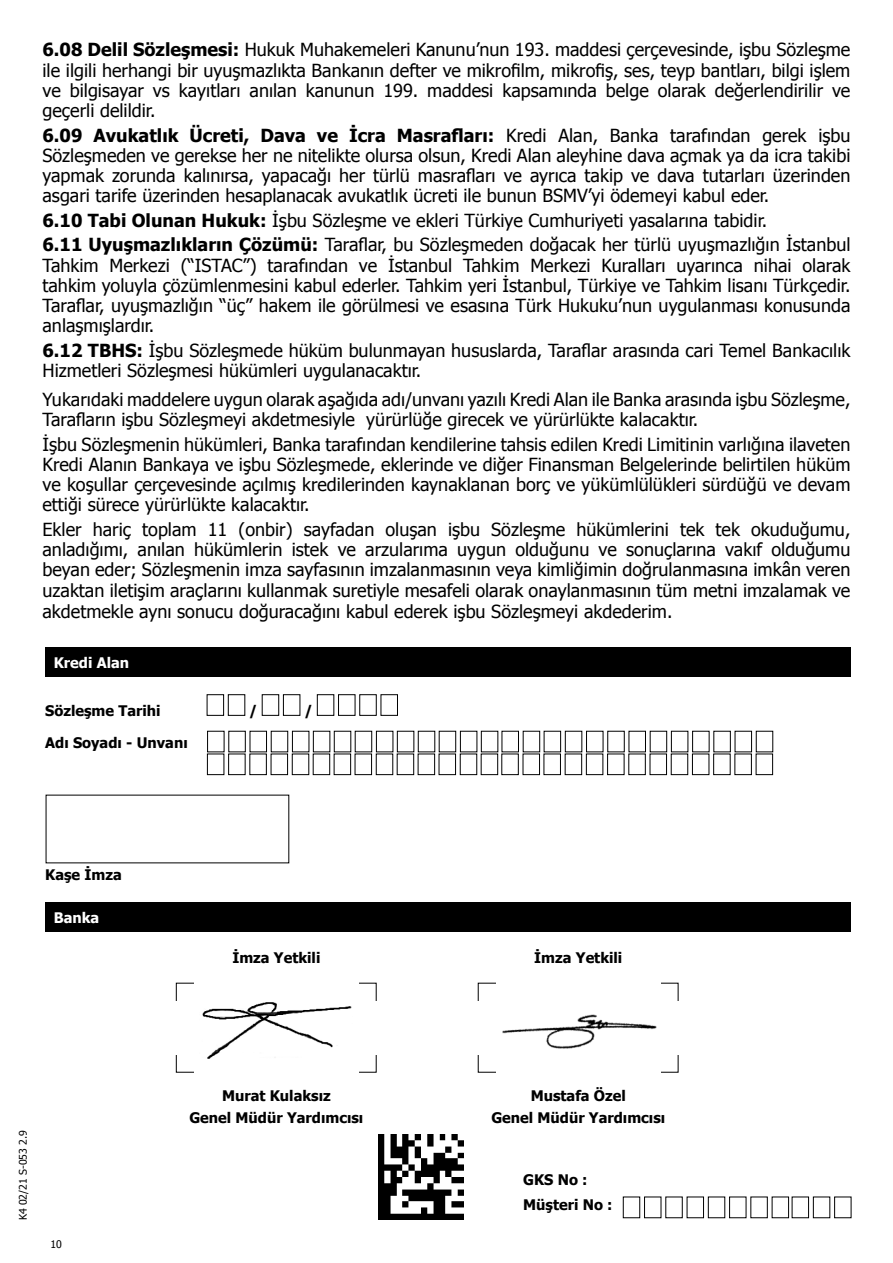
<style>
.page{position:relative;width:893px;height:1263px;background:#fff}
.page>*{position:absolute;margin:0;border:0;box-sizing:border-box;transform-origin:0 0}
.t1{font:18px/20.2px "Tahoma";color:#000;text-align:justify}
.t2{font:700 14.55px/21.8px "Tahoma";color:#000;text-align:center}
.t3{font:700 14.55px "Tahoma";color:#fff}
.t4{font:10.5px "Tahoma";color:#000}
.s1{font-weight:700}
.s2{color:#fff}
</style>
<div class="page">
<div style="left:623px;top:1197px;width:17px;height:21px;border:1px solid #000"></div>
<div style="left:792px;top:1197px;width:17px;height:21px;border:1px solid #000"></div>
<div style="left:708px;top:1197px;width:17px;height:21px;border:1px solid #000"></div>
<div style="left:834px;top:1197px;width:17px;height:21px;border:1px solid #000"></div>
<div style="left:644px;top:1197px;width:17px;height:21px;border:1px solid #000"></div>
<div style="left:813px;top:1197px;width:17px;height:21px;border:1px solid #000"></div>
<div style="left:729px;top:1197px;width:17px;height:21px;border:1px solid #000"></div>
<div style="left:687px;top:1197px;width:17px;height:21px;border:1px solid #000"></div>
<div style="left:772px;top:1197px;width:17px;height:21px;border:1px solid #000"></div>
<div style="left:207px;top:694px;width:17px;height:21px;border:1px solid #000"></div>
<div style="left:228px;top:694px;width:17px;height:21px;border:1px solid #000"></div>
<div style="left:262px;top:694px;width:17px;height:21px;border:1px solid #000"></div>
<div style="left:283px;top:694px;width:17px;height:21px;border:1px solid #000"></div>
<div style="left:317px;top:694px;width:17px;height:21px;border:1px solid #000"></div>
<div style="left:338px;top:694px;width:17px;height:21px;border:1px solid #000"></div>
<div style="left:381px;top:694px;width:17px;height:21px;border:1px solid #000"></div>
<div style="left:207px;top:731px;width:17px;height:21px;border:1px solid #000"></div>
<div style="left:250px;top:731px;width:17px;height:21px;border:1px solid #000"></div>
<div style="left:292px;top:731px;width:17px;height:21px;border:1px solid #000"></div>
<div style="left:313px;top:731px;width:17px;height:21px;border:1px solid #000"></div>
<div style="left:334px;top:731px;width:17px;height:21px;border:1px solid #000"></div>
<div style="left:355px;top:731px;width:17px;height:21px;border:1px solid #000"></div>
<div style="left:376px;top:731px;width:17px;height:21px;border:1px solid #000"></div>
<div style="left:397px;top:731px;width:17px;height:21px;border:1px solid #000"></div>
<div style="left:418px;top:731px;width:17px;height:21px;border:1px solid #000"></div>
<div style="left:439px;top:731px;width:17px;height:21px;border:1px solid #000"></div>
<div style="left:460px;top:731px;width:17px;height:21px;border:1px solid #000"></div>
<div style="left:481px;top:731px;width:17px;height:21px;border:1px solid #000"></div>
<div style="left:502px;top:731px;width:17px;height:21px;border:1px solid #000"></div>
<div style="left:523px;top:731px;width:17px;height:21px;border:1px solid #000"></div>
<div style="left:544px;top:731px;width:17px;height:21px;border:1px solid #000"></div>
<div style="left:565px;top:731px;width:17px;height:21px;border:1px solid #000"></div>
<div style="left:586px;top:731px;width:17px;height:21px;border:1px solid #000"></div>
<div style="left:629px;top:731px;width:17px;height:21px;border:1px solid #000"></div>
<div style="left:650px;top:731px;width:17px;height:21px;border:1px solid #000"></div>
<div style="left:671px;top:731px;width:17px;height:21px;border:1px solid #000"></div>
<div style="left:692px;top:731px;width:17px;height:21px;border:1px solid #000"></div>
<div style="left:735px;top:731px;width:17px;height:21px;border:1px solid #000"></div>
<div style="left:207px;top:754px;width:17px;height:21px;border:1px solid #000"></div>
<div style="left:228px;top:754px;width:17px;height:21px;border:1px solid #000"></div>
<div style="left:250px;top:754px;width:17px;height:21px;border:1px solid #000"></div>
<div style="left:271px;top:754px;width:17px;height:21px;border:1px solid #000"></div>
<div style="left:292px;top:754px;width:17px;height:21px;border:1px solid #000"></div>
<div style="left:313px;top:754px;width:17px;height:21px;border:1px solid #000"></div>
<div style="left:334px;top:754px;width:17px;height:21px;border:1px solid #000"></div>
<div style="left:355px;top:754px;width:17px;height:21px;border:1px solid #000"></div>
<div style="left:397px;top:754px;width:17px;height:21px;border:1px solid #000"></div>
<div style="left:418px;top:754px;width:17px;height:21px;border:1px solid #000"></div>
<div style="left:439px;top:754px;width:17px;height:21px;border:1px solid #000"></div>
<div style="left:481px;top:754px;width:17px;height:21px;border:1px solid #000"></div>
<div style="left:523px;top:754px;width:17px;height:21px;border:1px solid #000"></div>
<div style="left:544px;top:754px;width:17px;height:21px;border:1px solid #000"></div>
<div style="left:565px;top:754px;width:17px;height:21px;border:1px solid #000"></div>
<div style="left:586px;top:754px;width:17px;height:21px;border:1px solid #000"></div>
<div style="left:607px;top:754px;width:17px;height:21px;border:1px solid #000"></div>
<div style="left:650px;top:754px;width:17px;height:21px;border:1px solid #000"></div>
<div style="left:692px;top:754px;width:17px;height:21px;border:1px solid #000"></div>
<div style="left:713px;top:754px;width:17px;height:21px;border:1px solid #000"></div>
<div style="left:735px;top:754px;width:17px;height:21px;border:1px solid #000"></div>
<div style="left:756px;top:754px;width:17px;height:21px;border:1px solid #000"></div>
<div style="left:45px;top:648px;width:805px;height:29px;background:#000"></div>
<div style="left:45px;top:903px;width:805px;height:29px;background:#000"></div>
<img style="left:202px;top:1002px;width:150px;height:57px">
<img style="left:502px;top:1014px;width:155px;height:35px">
<img style="left:378px;top:1135px;width:85px;height:85px">
<p class="t1" style="left:43px;top:39px;width:809px"><span class="s1">6.08 Delil Sözleşmesi:</span> Hukuk Muhakemeleri Kanunu’nun 193. maddesi çerçevesinde, işbu Sözleşme ile ilgili herhangi bir uyuşmazlıkta Bankanın defter ve mikrofilm, mikrofiş, ses, teyp bantları, bilgi işlem ve bilgisayar vs kayıtları anılan kanunun 199. maddesi kapsamında belge olarak değerlendirilir ve geçerli delildir.</p>
<p class="t1" style="left:43px;top:124px;width:809px"><span class="s1">6.09 Avukatlık Ücreti, Dava ve İcra Masrafları:</span> Kredi Alan, Banka tarafından gerek işbu Sözleşmeden ve gerekse her ne nitelikte olursa olsun, Kredi Alan aleyhine dava açmak ya da icra takibi yapmak zorunda kalınırsa, yapacağı her türlü masrafları ve ayrıca takip ve dava tutarları üzerinden asgari tarife üzerinden hesaplanacak avukatlık ücreti ile bunun BSMV’yi ödemeyi kabul eder.</p>
<p class="t1" style="left:43px;top:207px;width:809px;line-height:24.5px"><span class="s1">6.10 Tabi Olunan Hukuk:</span> İşbu Sözleşme ve ekleri Türkiye Cumhuriyeti yasalarına tabidir.<br><span class="s1">6.11 Uyuşmazlıkların Çözümü:</span> Taraflar, bu Sözleşmeden doğacak her türlü uyuşmazlığın İstanbul</p>
<p class="t1" style="left:43px;top:254px;width:809px">Tahkim Merkezi (“ISTAC”) tarafından ve İstanbul Tahkim Merkezi Kuralları uyarınca nihai olarak tahkim yoluyla çözümlenmesini kabul ederler. Tahkim yeri İstanbul, Türkiye ve Tahkim lisanı Türkçedir.<br>Taraflar, uyuşmazlığın “üç” hakem ile görülmesi ve esasına Türk Hukuku’nun uygulanması konusunda anlaşmışlardır.</p>
<p class="t1" style="left:43px;top:339px;width:809px"><span class="s1">6.12 TBHS:</span> İşbu Sözleşmede hüküm bulunmayan hususlarda, Taraflar arasında cari Temel Bankacılık<br>Hizmetleri Sözleşmesi hükümleri uygulanacaktır.</p>
<p class="t1" style="left:43px;top:388px;width:809px">Yukarıdaki maddelere uygun olarak aşağıda adı/unvanı yazılı Kredi Alan ile Banka arasında işbu Sözleşme,<br>Tarafların işbu Sözleşmeyi akdetmesiyle yürürlüğe girecek ve yürürlükte kalacaktır.</p>
<p class="t1" style="left:43px;top:433px;width:809px">İşbu Sözleşmenin hükümleri, Banka tarafından kendilerine tahsis edilen Kredi Limitinin varlığına ilaveten Kredi Alanın Bankaya ve işbu Sözleşmede, eklerinde ve diğer Finansman Belgelerinde belirtilen hüküm ve koşullar çerçevesinde açılmış kredilerinden kaynaklanan borç ve yükümlülükleri sürdüğü ve devam ettiği sürece yürürlükte kalacaktır.</p>
<p class="t1" style="left:43px;top:518px;width:809px">Ekler hariç toplam 11 (onbir) sayfadan oluşan işbu Sözleşme hükümlerini tek tek okuduğumu, anladığımı, anılan hükümlerin istek ve arzularıma uygun olduğunu ve sonuçlarına vakıf olduğumu beyan eder; Sözleşmenin imza sayfasının imzalanmasının veya kimliğimin doğrulanmasına imkân veren uzaktan iletişim araçlarını kullanmak suretiyle mesafeli olarak onaylanmasının tüm metni imzalamak ve akdetmekle aynı sonucu doğuracağını kabul ederek işbu Sözleşmeyi akdederim.</p>
<p class="t3" style="left:54px;top:652px;width:77px">Kredi Alan</p>
<p class="t2" style="left:45px;top:698px;width:117px">Sözleşme Tarihi</p>
<p class="t2" style="left:249px;top:698px;width:10px">/</p>
<p class="t2" style="left:304px;top:698px;width:10px">/</p>
<p class="t2" style="left:45px;top:731px;width:161px">Adı Soyadı - Unvanı <span class="s2">/</span></p>
<p class="t2" style="left:45px;top:863px;width:78px">Kaşe İmza</p>
<p class="t3" style="left:54px;top:907px;width:47px">Banka</p>
<p class="t2" style="left:232px;top:946px;width:90px">İmza Yetkili</p>
<p class="t2" style="left:534px;top:946px;width:90px">İmza Yetkili</p>
<p class="t4" style="left:16px;top:1220px;width:92px;rotate:-90deg">K4 02/21 S-053 2.9</p>
<p class="t4" style="left:50px;top:1237px;width:13px">10</p>
<p class="t2" style="left:189px;top:1084px;width:175px">Murat Kulaksız<br>Genel Müdür Yardımcısı</p>
<p class="t2" style="left:491px;top:1084px;width:175px">Mustafa Özel<br>Genel Müdür Yardımcısı</p>
<p class="t2" style="left:523px;top:1166px;width:91px;line-height:24.8px;text-align:left">GKS No :<br>Müşteri No :</p>
</div>
